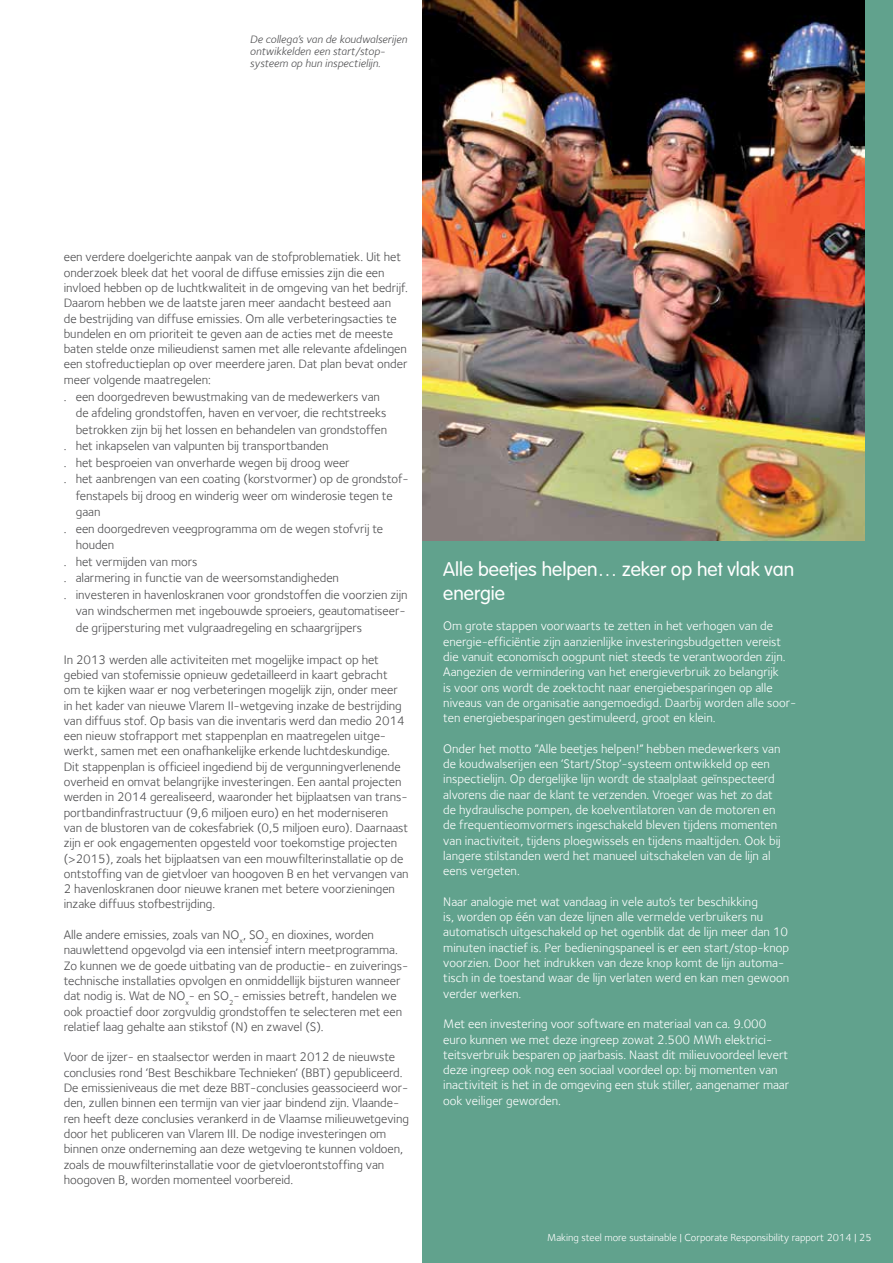
<style>
.page{position:relative;width:893px;height:1263px;background:#fff}
.page>*{position:absolute;margin:0;border:0;box-sizing:border-box;transform-origin:0 0}
.t1{font:300 19.5px/23.4px "VAG Rounded";color:#fff}
.t2{font:12.75px/15.3px "Foundry Sterling";letter-spacing:-.005em;color:#4d4d4f}
.t3{font:12.75px/15.3px "Foundry Sterling";color:#fff}
.t4{font:italic 11.25px/12px "Foundry Sterling";color:#4d4d4f}
.t5{font:10.5px "Foundry Sterling";color:#fff}
</style>
<div class="page">
<div style="left:422px;top:0;width:471px;height:1263px;background:#61a28d"></div>
<img style="left:422px;top:0;width:443px;height:540px">
<p class="t4" style="left:250px;top:33px;width:159px">De collega’s van de koudwalserijen ontwikkelden een start/stop&shy;systeem op hun inspectielijn.</p>
<p class="t2" style="left:64px;top:249px;width:346px">een verdere doelgerichte aanpak van de stofproblematiek. Uit het onderzoek bleek dat het vooral de diffuse emissies zijn die een invloed hebben op de luchtkwaliteit in de omgeving van het bedrijf.<br>Daarom hebben we de laatste jaren meer aandacht besteed aan<br>de bestrijding van diffuse emissies. Om alle verbeteringsacties te bundelen en om prioriteit te geven aan de acties met de meeste baten stelde onze milieudienst samen met alle relevante afdelingen een stofreductieplan op over meerdere jaren. Dat plan bevat onder meer volgende maatregelen:</p>
<p class="t2" style="left:64px;top:389px;width:318px">. een doorgedreven bewustmaking van de medewerkers van</p>
<p class="t2" style="left:76px;top:405px;width:312px">de afdeling grondstoffen, haven en vervoer, die rechtstreeks</p>
<p class="t2" style="left:76px;top:422px;width:313px">betrokken zijn bij het lossen en behandelen van grondstoffen</p>
<p class="t2" style="left:64px;top:438px;width:266px">. het inkapselen van valpunten bij transportbanden</p>
<p class="t2" style="left:64px;top:455px;width:287px">. het besproeien van onverharde wegen bij droog weer</p>
<p class="t2" style="left:64px;top:471px;width:346px">. het aanbrengen van een coating (korstvormer) op de grondstof-</p>
<p class="t2" style="left:76px;top:488px;width:318px">fenstapels bij droog en winderig weer om winderosie tegen te</p>
<p class="t2" style="left:76px;top:504px;width:26px">gaan</p>
<p class="t2" style="left:64px;top:521px;width:321px">. een doorgedreven veegprogramma om de wegen stofvrij te</p>
<p class="t2" style="left:76px;top:537px;width:40px">houden</p>
<p class="t2" style="left:64px;top:554px;width:135px">. het vermijden van mors</p>
<p class="t2" style="left:64px;top:570px;width:277px">. alarmering in functie van de weersomstandigheden</p>
<p class="t2" style="left:64px;top:587px;width:345px">. investeren in havenloskranen voor grondstoffen die voorzien zijn</p>
<p class="t2" style="left:76px;top:603px;width:331px">van windschermen met ingebouwde sproeiers, geautomatiseer-</p>
<p class="t2" style="left:76px;top:620px;width:288px">de grijpersturing met vulgraadregeling en schaargrijpers</p>
<p class="t2" style="left:64px;top:652px;width:346px">In 2013 werden alle activiteiten met mogelijke impact op het gebied van stofemissie opnieuw gedetailleerd in kaart gebracht<br>om te kijken waar er nog verbeteringen mogelijk zijn, onder meer in het kader van nieuwe Vlarem II-wetgeving inzake de bestrijding van diffuus stof. Op basis van die inventaris werd dan medio 2014 een nieuw stofrapport met stappenplan en maatregelen uitge&shy;werkt, samen met een onafhankelijke erkende luchtdeskundige.<br>Dit stappenplan is officieel ingediend bij de vergunningverlenende overheid en omvat belangrijke investeringen. Een aantal projecten werden in 2014 gerealiseerd, waaronder het bijplaatsen van trans&shy;portbandinfrastructuur (9,6 miljoen euro) en het moderniseren van de blustoren van de cokesfabriek (0,5 miljoen euro). Daarnaast zijn er ook engagementen opgesteld voor toekomstige projecten (&gt;2015), zoals het bijplaatsen van een mouwfilterinstallatie op de ontstoffing van de gietvloer van hoogoven B en het vervangen van 2 havenloskranen door nieuwe kranen met betere voorzieningen inzake diffuus stofbestrijding.</p>
<p class="t2" style="left:64px;top:927px;width:346px">Alle andere emissies, zoals van NO<sub>x</sub>, SO<sub>2</sub> en dioxines, worden nauwlettend opgevolgd via een intensief intern meetprogramma.<br>Zo kunnen we de goede uitbating van de productie- en zuiverings&shy;technische installaties opvolgen en onmiddellijk bijsturen wanneer dat nodig is. Wat de NO<sub>x</sub>- en SO<sub>2</sub>- emissies betreft, handelen we ook proactief door zorgvuldig grondstoffen te selecteren met een relatief laag gehalte aan stikstof (N) en zwavel (S).</p>
<p class="t2" style="left:64px;top:1049px;width:347px">Voor de ijzer- en staalsector werden in maart 2012 de nieuwste conclusies rond ‘Best Beschikbare Technieken’ (BBT) gepubliceerd.<br>De emissieniveaus die met deze BBT-conclusies geassocieerd wor&shy;den, zullen binnen een termijn van vier jaar bindend zijn. Vlaande&shy;ren heeft deze conclusies verankerd in de Vlaamse milieuwetgeving door het publiceren van Vlarem III. De nodige investeringen om binnen onze onderneming aan deze wetgeving te kunnen voldoen, zoals de mouwfilterinstallatie voor de gietvloerontstoffing van hoogoven B, worden momenteel voorbereid.</p>
<h1 class="t1" style="left:443px;top:558px;width:352px">Alle beetjes helpen… zeker op het vlak van energie</h1>
<p class="t3" style="left:443px;top:618px;width:355px">Om grote stappen voorwaarts te zetten in het verhogen van de energie-efficiëntie zijn aanzienlijke investeringsbudgetten vereist die vanuit economisch oogpunt niet steeds te verantwoorden zijn.<br>Aangezien de vermindering van het energieverbruik zo belangrijk<br>is voor ons wordt de zoektocht naar energiebesparingen op alle niveaus van de organisatie aangemoedigd. Daarbij worden alle soor&shy;ten energiebesparingen gestimuleerd, groot en klein.</p>
<p class="t3" style="left:443px;top:741px;width:339px">Onder het motto “Alle beetjes helpen!” hebben medewerkers van de koudwalserijen een ‘Start/Stop’-systeem ontwikkeld op een inspectielijn. Op dergelijke lijn wordt de staalplaat geïnspecteerd alvorens die naar de klant te verzenden. Vroeger was het zo dat de hydraulische pompen, de koelventilatoren van de motoren en de frequentieomvormers ingeschakeld bleven tijdens momenten van inactiviteit, tijdens ploegwissels en tijdens maaltijden. Ook bij langere stilstanden werd het manueel uitschakelen van de lijn al eens vergeten.</p>
<p class="t3" style="left:443px;top:894px;width:347px">Naar analogie met wat vandaag in vele auto’s ter beschikking<br>is, worden op één van deze lijnen alle vermelde verbruikers nu automatisch uitgeschakeld op het ogenblik dat de lijn meer dan 10 minuten inactief is. Per bedieningspaneel is er een start/stop-knop voorzien. Door het indrukken van deze knop komt de lijn automa&shy;tisch in de toestand waar de lijn verlaten werd en kan men gewoon verder werken.</p>
<p class="t3" style="left:443px;top:1016px;width:347px">Met een investering voor software en materiaal van ca. 9.000 euro kunnen we met deze ingreep zowat 2.500 MWh elektrici&shy;teitsverbruik besparen op jaarbasis. Naast dit milieuvoordeel levert deze ingreep ook nog een sociaal voordeel op: bij momenten van inactiviteit is het in de omgeving een stuk stiller, aangenamer maar ook veiliger geworden.</p>
<p class="t5" style="left:547px;top:1231px;width:326px">Making steel more sustainable | Corporate Responsibility rapport 2014 | 25</p>
</div>
